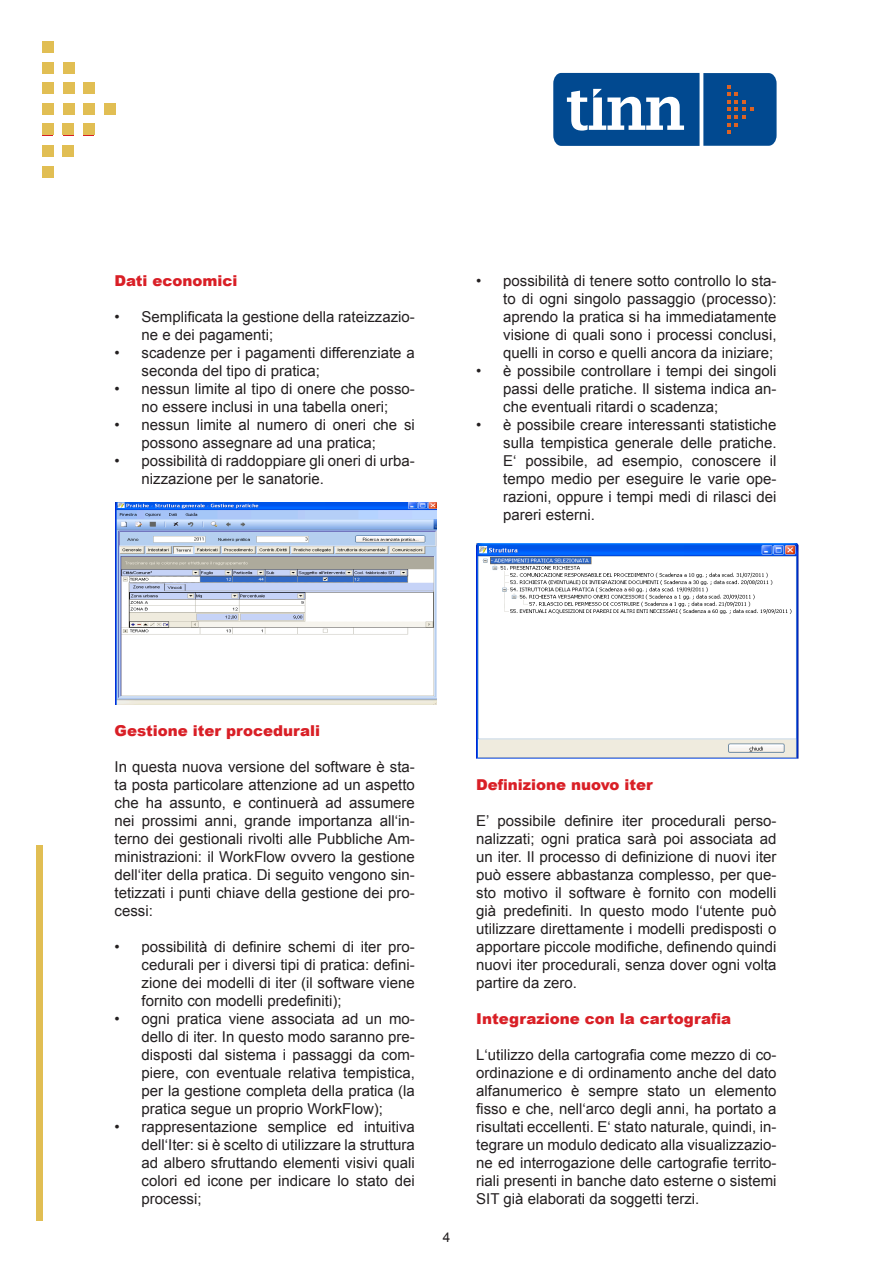
<style>
.page{position:relative;width:893px;height:1263px;background:#fff}
.page>*{position:absolute;margin:0;border:0;box-sizing:border-box;transform-origin:0 0}
.t1{font:15px/18px "Arial";color:#231f20;text-align:justify}
.t2{font:900 15px "Arial";color:#d91f26}
.t3{font:13.5px "Arial";color:#231f20}
</style>
<div class="page">
<div style="left:36px;top:845px;width:7px;height:375px;background:#e1be53"></div>
<img style="left:115px;top:502px;width:322px;height:202px">
<img style="left:476px;top:543px;width:323px;height:216px">
<svg style="left:553px;top:73px;width:224px;height:73px;background:#2d66a0"></svg>
<div style="left:63px;top:103px;width:11px;height:12px;background:#e1be53"></div>
<div style="left:43px;top:103px;width:11px;height:12px;background:#e1be53"></div>
<div style="left:43px;top:83px;width:11px;height:11px;background:#e1be53"></div>
<div style="left:43px;top:62px;width:11px;height:12px;background:#e1be53"></div>
<div style="left:43px;top:42px;width:11px;height:11px;background:#e1be53"></div>
<div style="left:63px;top:62px;width:11px;height:12px;background:#e1be53"></div>
<div style="left:63px;top:83px;width:11px;height:11px;background:#e1be53"></div>
<div style="left:83px;top:83px;width:12px;height:11px;background:#e1be53"></div>
<div style="left:83px;top:103px;width:12px;height:12px;background:#e1be53"></div>
<div style="left:104px;top:103px;width:11px;height:12px;background:#e1be53"></div>
<div style="left:83px;top:124px;width:12px;height:11px;background:#e1be53"></div>
<div style="left:63px;top:124px;width:11px;height:11px;background:#e1be53"></div>
<div style="left:42px;top:124px;width:11px;height:11px;background:#e1be53"></div>
<div style="left:63px;top:145px;width:11px;height:12px;background:#e1be53"></div>
<div style="left:43px;top:145px;width:11px;height:11px;background:#e1be53"></div>
<div style="left:43px;top:166px;width:11px;height:11px;background:#e1be53"></div>
<p class="t2" style="left:115px;top:270px;width:125px">Dati economici</p>
<p class="t1" style="left:142px;top:308px;width:275px;text-indent:-27px">• Semplificata la gestione della rateizzazio&shy;ne e dei pagamenti;</p>
<p class="t1" style="left:142px;top:344px;width:275px;text-indent:-27px">• scadenze per i pagamenti differenziate a seconda del tipo di pratica;</p>
<p class="t1" style="left:115px;top:380px;width:302px;text-align:center">• nessun limite al tipo di onere che posso&shy;no essere inclusi in una tabella oneri;</p>
<p class="t1" style="left:142px;top:416px;width:275px;text-indent:-27px">• nessun limite al numero di oneri che si possono assegnare ad una pratica;</p>
<p class="t1" style="left:142px;top:452px;width:275px;text-indent:-27px">• possibilità di raddoppiare gli oneri di urba&shy;nizzazione per le sanatorie.</p>
<p class="t1" style="left:503px;top:272px;width:275px;text-indent:-27px">• possibilità di tenere sotto controllo lo sta&shy;to di ogni singolo passaggio (processo): aprendo la pratica si ha immediatamente visione di quali sono i processi conclusi, quelli in corso e quelli ancora da iniziare;</p>
<p class="t1" style="left:503px;top:362px;width:275px;text-indent:-27px">• è possibile controllare i tempi dei singoli passi delle pratiche. Il sistema indica an&shy;che eventuali ritardi o scadenza;</p>
<p class="t1" style="left:503px;top:416px;width:275px;text-indent:-27px">• è possibile creare interessanti statistiche sulla tempistica generale delle pratiche.<br>E‘ possibile, ad esempio, conoscere il tempo medio per eseguire le varie ope&shy;razioni, oppure i tempi medi di rilasci dei pareri esterni.</p>
<p class="t2" style="left:115px;top:720px;width:207px">Gestione iter procedurali</p>
<p class="t1" style="left:115px;top:758px;width:302px">In questa nuova versione del software è sta&shy;ta posta particolare attenzione ad un aspetto che ha assunto, e continuerà ad assumere nei prossimi anni, grande importanza all‘in&shy;terno dei gestionali rivolti alle Pubbliche Am&shy;ministrazioni: il WorkFlow ovvero la gestione dell‘iter della pratica. Di seguito vengono sin&shy;tetizzati i punti chiave della gestione dei pro&shy;cessi:</p>
<p class="t1" style="left:142px;top:938px;width:275px;text-indent:-27px">• possibilità di definire schemi di iter pro&shy;cedurali per i diversi tipi di pratica: defini&shy;zione dei modelli di iter (il software viene fornito con modelli predefiniti);</p>
<p class="t1" style="left:142px;top:1010px;width:275px;text-indent:-27px">• ogni pratica viene associata ad un mo&shy;dello di iter. In questo modo saranno pre&shy;disposti dal sistema i passaggi da com&shy;piere, con eventuale relativa tempistica, per la gestione completa della pratica (la pratica segue un proprio WorkFlow);</p>
<p class="t1" style="left:142px;top:1118px;width:275px;text-indent:-27px">• rappresentazione semplice ed intuitiva dell‘Iter: si è scelto di utilizzare la struttura ad albero sfruttando elementi visivi quali colori ed icone per indicare lo stato dei processi;</p>
<p class="t3" style="left:443px;top:1228px;width:9px">4</p>
<p class="t2" style="left:476px;top:774px;width:178px">Definizione nuovo iter</p>
<p class="t1" style="left:476px;top:812px;width:302px">E’ possibile definire iter procedurali perso&shy;nalizzati; ogni pratica sarà poi associata ad un iter. Il processo di definizione di nuovi iter può essere abbastanza complesso, per que&shy;sto motivo il software è fornito con modelli già predefiniti. In questo modo l‘utente può utilizzare direttamente i modelli predisposti o apportare piccole modifiche, definendo quindi nuovi iter procedurali, senza dover ogni volta partire da zero.</p>
<p class="t2" style="left:476px;top:1008px;width:256px">Integrazione con la cartografia</p>
<p class="t1" style="left:476px;top:1046px;width:302px">L‘utilizzo della cartografia come mezzo di co&shy;ordinazione e di ordinamento anche del dato alfanumerico è sempre stato un elemento fisso e che, nell‘arco degli anni, ha portato a risultati eccellenti. E‘ stato naturale, quindi, in&shy;tegrare un modulo dedicato alla visualizzazio&shy;ne ed interrogazione delle cartografie territo&shy;riali presenti in banche dato esterne o sistemi SIT già elaborati da soggetti terzi.</p>
</div>
